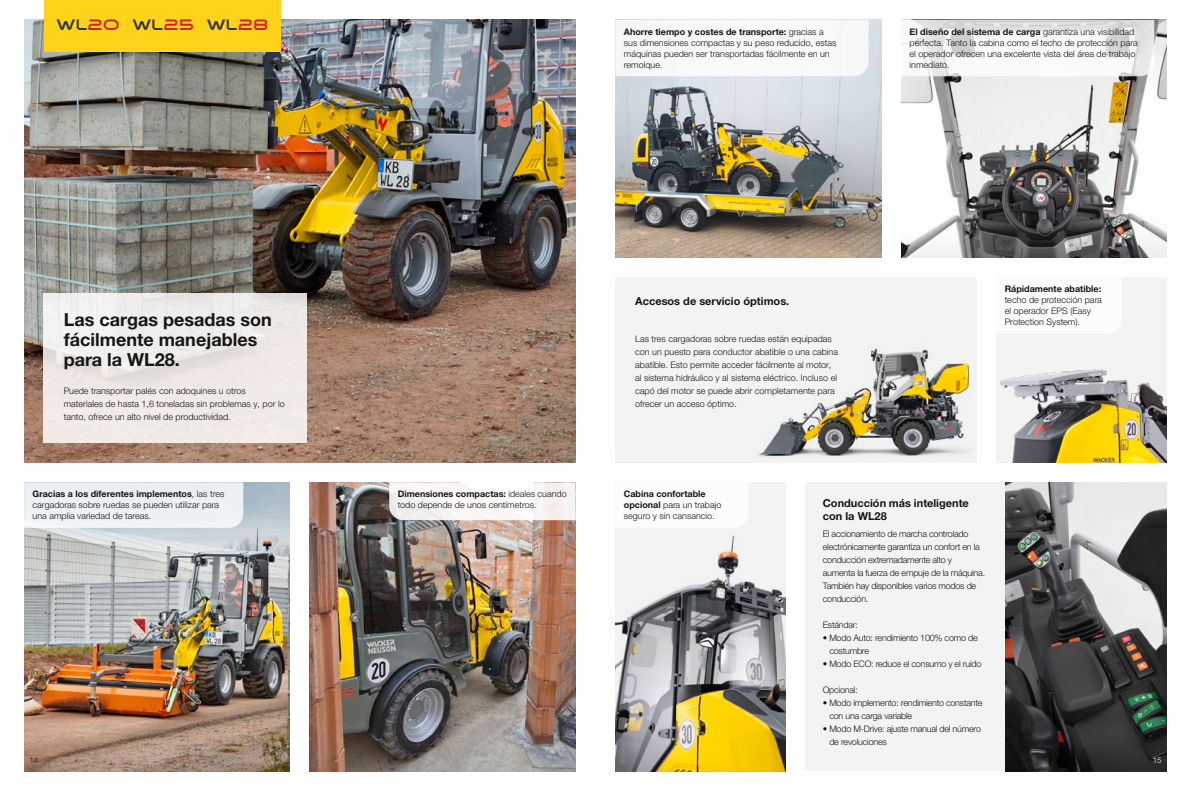
<style>
.page{position:relative;width:1191px;height:791px;background:#fff}
.page>*{position:absolute;margin:0;border:0;box-sizing:border-box;transform-origin:0 0}
.t1{font:700 18px/20px "Helvetica Neue LTW1 G";color:#151616}
.t2{font:16px "Wacker Neuson";color:#323232}
.t3{font:700 11px/13px "Helvetica Neue LTW1 G";color:#151616}
.t4{font:300 9px/11px "Helvetica Neue LTW1 G";color:#151616}
.t5{font:300 9px/13px "Helvetica Neue LTW1 G";letter-spacing:-.025em;color:#151616}
.t6{font:700 9px "Helvetica Neue LTW1 G";color:#151616}
.t7{font:300 8px "Helvetica Neue LTW1 G";color:#151616}
.t8{font:300 8px "Helvetica Neue LTW1 G";color:#fff}
.s1{color:#d12314}
.s2{font-weight:700}
</style>
<div class="page">
<div style="left:615px;top:277px;width:361px;height:185px;background:#f2f3f3"></div>
<div style="left:806px;top:482px;width:360px;height:289px;background:#f2f3f3"></div>
<img style="left:24px;top:20px;width:551px;height:442px">
<img style="left:996px;top:277px;width:170px;height:185px">
<div style="left:44px;top:0;width:237px;height:51px;background:#ffd31b"></div>
<img style="left:615px;top:20px;width:266px;height:237px">
<img style="left:901px;top:20px;width:265px;height:237px">
<img style="left:1005px;top:482px;width:161px;height:289px">
<img style="left:310px;top:482px;width:265px;height:289px">
<img style="left:24px;top:482px;width:266px;height:289px">
<svg style="left:44px;top:293px;width:263px;height:150px;background:#eeeae7"></svg>
<img style="left:758px;top:348px;width:212px;height:109px">
<img style="left:868px;top:349px;width:10px;height:67px">
<img style="left:615px;top:537px;width:171px;height:234px">
<svg style="left:389px;top:482px;width:186px;height:38px"></svg>
<div style="left:24px;top:482px;width:219px;height:46px;background:#ecf1f4"></div>
<svg style="left:615px;top:20px;width:253px;height:56px"></svg>
<svg style="left:901px;top:20px;width:253px;height:56px"></svg>
<svg style="left:996px;top:277px;width:125px;height:57px"></svg>
<h2 class="t2" style="left:56px;top:18px;width:214px">WL<span class="s1">20</span> WL<span class="s1">25</span> WL<span class="s1">28</span></h2>
<h1 class="t1" style="left:64px;top:309px;width:209px">Las cargas pesadas son fácilmente manejables para la WL28.</h1>
<p class="t4" style="left:64px;top:384px;width:222px;line-height:13px">Puede transportar palés con adoquines u otros materiales de hasta 1,6 toneladas sin problemas y, por lo tanto, ofrece un alto nivel de productividad.</p>
<p class="t4" style="left:33px;top:488px;width:193px"><span class="s2">Gracias a los diferentes implementos</span>, las tres cargadoras sobre ruedas se pueden utilizar para una amplia variedad de tareas.</p>
<p class="t7" style="left:29px;top:755px;width:10px">14</p>
<p class="t4" style="left:624px;top:26px;width:214px"><span class="s2">Ahorre tiempo y costes de transporte:</span> gracias a sus dimensiones compactas y su peso reducido, estas máquinas pueden ser transportadas fácilmente en un remolque.</p>
<p class="t4" style="left:909px;top:26px;width:230px"><span class="s2">El diseño del sistema de carga</span> garantiza una visibilidad perfecta. Tanto la cabina como el techo de protección para el operador ofrecen una excelente vista del área de trabajo inmediato.</p>
<p class="t4" style="left:398px;top:488px;width:170px"><span class="s2">Dimensiones compactas:</span> ideales cuando todo depende de unos centímetros.</p>
<p class="t3" style="left:635px;top:294px;width:156px">Accesos de servicio óptimos.</p>
<p class="t4" style="left:635px;top:332px;width:204px;line-height:13px">Las tres cargadoras sobre ruedas están equipadas con un puesto para conductor abatible o una cabina abatible. Esto permite acceder fácilmente al motor, al sistema hidráulico y al sistema eléctrico. Incluso el capó del motor se puede abrir completamente para ofrecer un acceso óptimo.</p>
<p class="t6" style="left:1004px;top:283px;width:98px">Rápidamente abatible:</p>
<p class="t4" style="left:1004px;top:294px;width:99px">techo de protección para el operador EPS (Easy<br>Protection System).</p>
<p class="t4" style="left:624px;top:488px;width:99px"><span class="s2">Cabina confortable opcional</span> para un trabajo seguro y sin cansancio.</p>
<p class="t3" style="left:823px;top:497px;width:147px">Conducción más inteligente con la WL28</p>
<p class="t5" style="left:823px;top:527px;width:164px">El accionamiento de marcha controlado electrónicamente garantiza un confort en la conducción extremadamente alto y aumenta la fuerza de empuje de la máquina.<br>También hay disponibles varios modos de conducción.</p>
<p class="t5" style="left:823px;top:618px;width:37px">Estándar:</p>
<p class="t5" style="left:829px;top:631px;width:150px;text-indent:-7px">• Modo Auto: rendimiento 100% como de costumbre</p>
<p class="t5" style="left:823px;top:657px;width:160px">• Modo ECO: reduce el consumo y el ruido</p>
<p class="t5" style="left:823px;top:683px;width:37px">Opcional:</p>
<p class="t5" style="left:829px;top:696px;width:155px;text-indent:-7px">• Modo implemento: rendimiento constante con una carga variable</p>
<p class="t5" style="left:829px;top:722px;width:153px;text-indent:-7px">• Modo M-Drive: ajuste manual del número de revoluciones</p>
<p class="t8" style="left:1152px;top:755px;width:10px">15</p>
</div>
